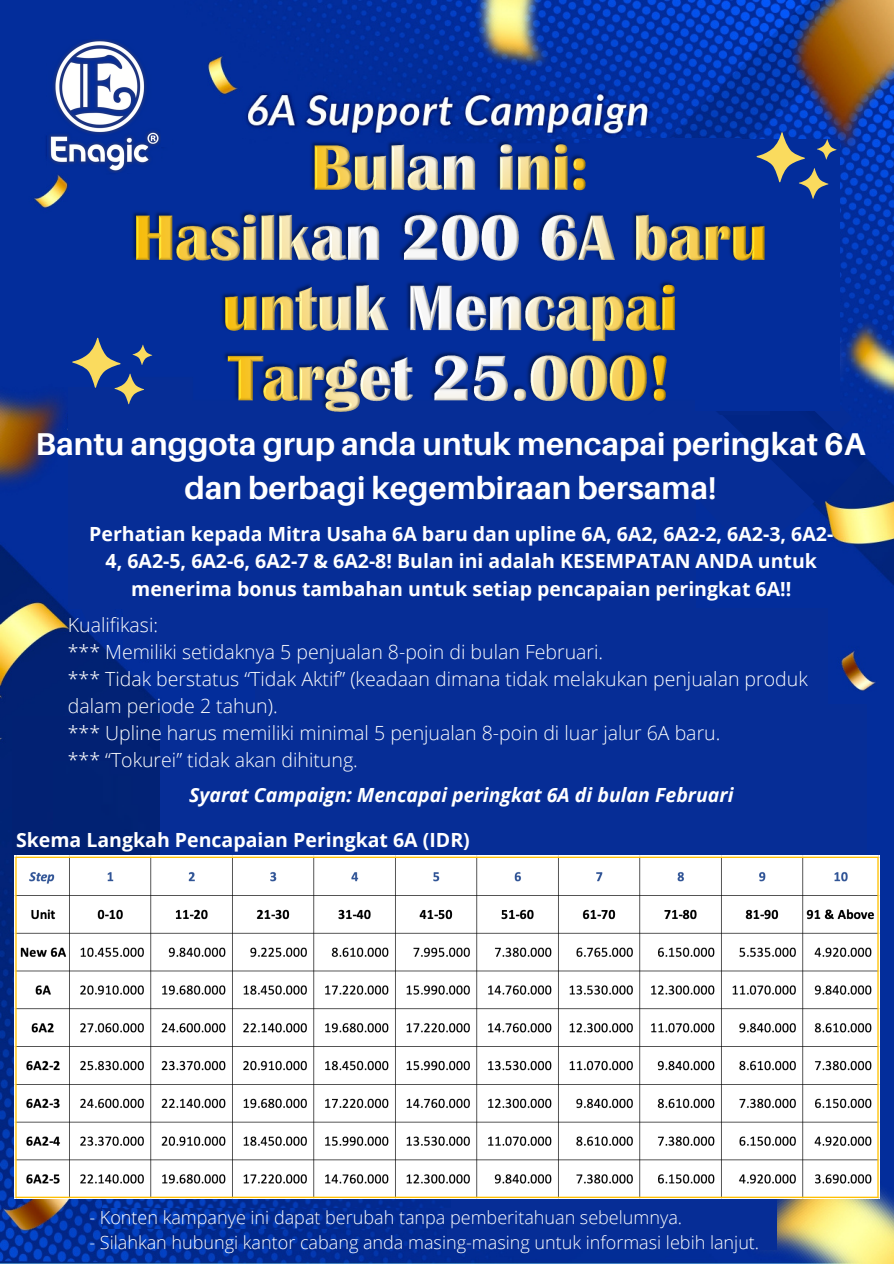
<style>
.page{position:relative;width:894px;height:1264px;background:#fff}
.page>*{position:absolute;margin:0;border:0;box-sizing:border-box;transform-origin:0 0}
.t1{font:700 31.5px/44px "Aileron";color:#fff;text-align:center}
.t2{font:300 19.5px/27px "Open Sans";color:#fff}
.t3{font:700 19.5px/27px "Open Sans";color:#fff;text-align:center}
.t4{font:italic 700 19.5px "Open Sans";color:#fff}
.t5{font:300 18px "Open Sans";color:#fff}
</style>
<div class="page">
<img style="left:0;top:0;width:893px;height:1263px">
<div style="left:68px;top:386px;width:627px;height:223px;background:#062d96"></div>
<div style="left:123px;top:608px;width:704px;height:52px;background:#062d96"></div>
<div style="left:255px;top:660px;width:572px;height:57px;background:#062d96"></div>
<svg style="left:72px;top:609px;width:51px;height:31px;background:#042a90"></svg>
<svg style="left:695px;top:370px;width:156px;height:189px;background:#153893"></svg>
<img style="left:727px;top:371px;width:138px;height:136px">
<img style="left:695px;top:410px;width:77px;height:47px">
<div style="left:12px;top:716px;width:136px;height:175px;background:#022173"></div>
<img style="left:148px;top:716px;width:12px;height:45px">
<div style="left:53px;top:761px;width:107px;height:94px;background:#012273"></div>
<div style="left:160px;top:704px;width:706px;height:471px;background:#062d96"></div>
<div style="left:447px;top:1174px;width:329px;height:75px;background:#062d96"></div>
<img style="left:102px;top:1206px;width:345px;height:22px">
<img style="left:102px;top:1198px;width:348px;height:8px">
<div style="left:768px;top:165px;width:71px;height:245px;background:#032d9b"></div>
<div style="left:53px;top:222px;width:75px;height:164px;background:#032d9b"></div>
<img style="left:128px;top:139px;width:640px;height:275px">
<svg style="left:72px;top:338px;width:80px;height:66px"></svg>
<img style="left:160px;top:125px;width:11px;height:22px">
<img style="left:48px;top:39px;width:112px;height:133px">
<div style="left:590px;top:139px;width:149px;height:29px;background:#032d9b"></div>
<div style="left:689px;top:139px;width:150px;height:26px;background:#032d9b"></div>
<svg style="left:756px;top:132px;width:80px;height:67px;background:#385390"></svg>
<div style="left:695px;top:384px;width:74px;height:26px;background:#032d9b"></div>
<img style="left:15px;top:855px;width:863px;height:343px">
<p class="t1" style="left:35px;top:421px;width:831px">Bantu anggota grup anda untuk mencapai peringkat 6A dan berbagi kegembiraan bersama!</p>
<p class="t3" style="left:89px;top:520px;width:745px">Perhatian kepada Mitra Usaha 6A baru dan upline 6A, 6A2, 6A2-2, 6A2-3, 6A2-<br>4, 6A2-5, 6A2-6, 6A2-7 &amp; 6A2-8! Bulan ini adalah KESEMPATAN ANDA untuk menerima bonus tambahan untuk setiap pencapaian peringkat 6A!!</p>
<p class="t2" style="left:68px;top:611px;width:92px">Kualifikasi:</p>
<p class="t2" style="left:68px;top:638px;width:536px">*** Memiliki setidaknya 5 penjualan 8-poin di bulan Februari.</p>
<p class="t2" style="left:68px;top:665px;width:741px">*** Tidak berstatus “Tidak Aktif” (keadaan dimana tidak melakukan penjualan produk dalam periode 2 tahun).</p>
<p class="t2" style="left:68px;top:719px;width:654px">*** Upline harus memiliki minimal 5 penjualan 8-poin di luar jalur 6A baru.</p>
<p class="t2" style="left:68px;top:746px;width:291px">*** “Tokurei” tidak akan dihitung.</p>
<p class="t4" style="left:189px;top:780px;width:546px">Syarat Campaign: Mencapai peringkat 6A di bulan Februari</p>
<p class="t3" style="left:16px;top:825px;width:455px">Skema Langkah Pencapaian Peringkat 6A (IDR)</p>
<p class="t5" style="left:89px;top:1205px;width:594px">- Konten kampanye ini dapat berubah tanpa pemberitahuan sebelumnya.</p>
<p class="t5" style="left:89px;top:1229px;width:671px">- Silahkan hubungi kantor cabang anda masing-masing untuk informasi lebih lanjut.</p>
</div>
